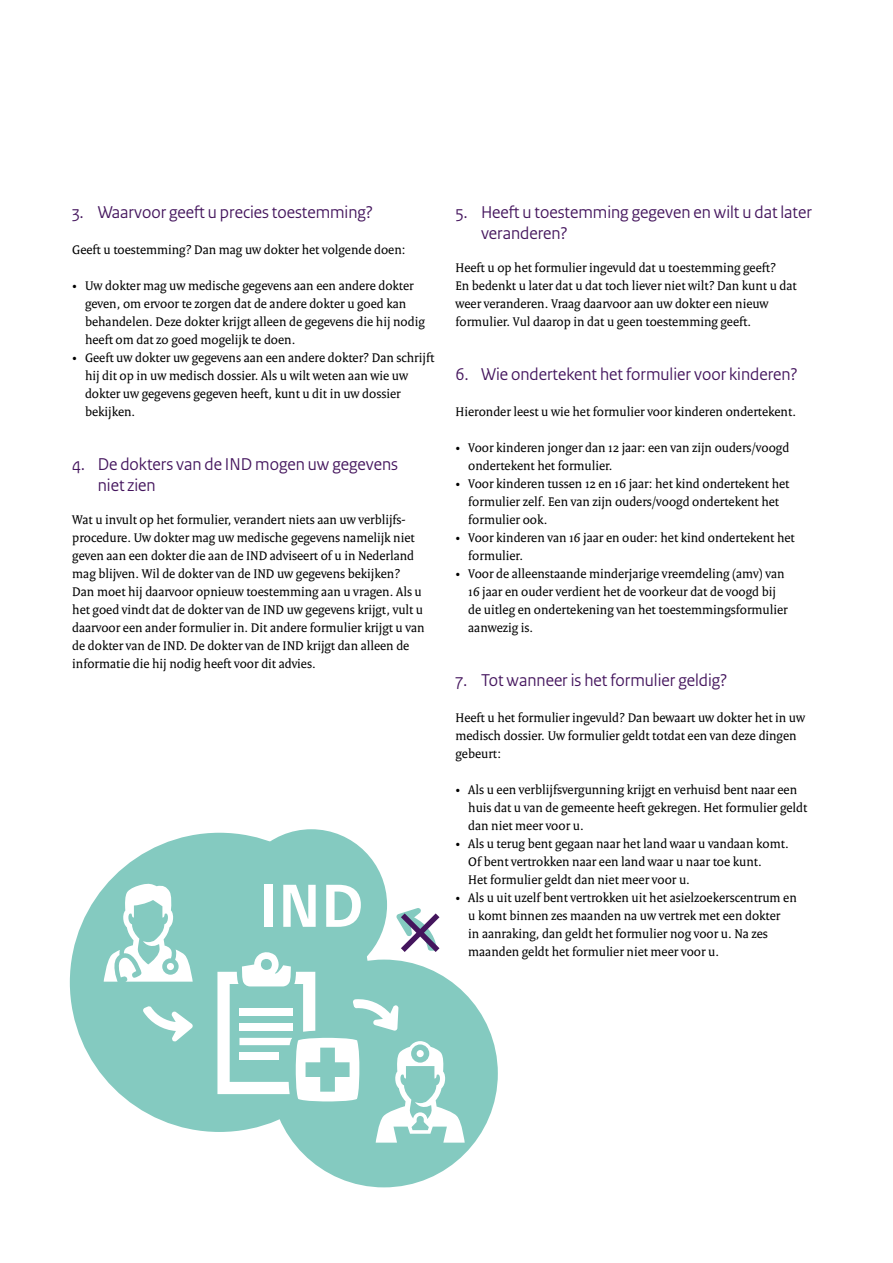
<style>
.page{position:relative;width:893px;height:1263px;background:#fff}
.page>*{position:absolute;margin:0;border:0;box-sizing:border-box;transform-origin:0 0}
.t1{font:700 64.05px "Rijksoverheid Sans Text";color:#fff}
._04_RO_Paragraafkop{font:18px/21px "Rijksoverheid Sans Heading";color:#44155d}
._10_RO_Broodtekst_Se{font:13.5px/18px "Rijksoverheid Serif";color:#000}
</style>
<div class="page">
<div style="left:236px;top:829px;width:151px;height:152px;background:#84cac0;border-radius:50%"></div>
<div style="left:70px;top:833px;width:299px;height:299px;background:#84cac0;border-radius:50%"></div>
<div style="left:270px;top:959px;width:228px;height:228px;background:#84cac0;border-radius:50%"></div>
<svg style="left:104px;top:883px;width:89px;height:99px"></svg>
<div style="left:167px;top:963px;width:7px;height:7px;background:#fff;border-radius:50%"></div>
<svg style="left:143px;top:1006px;width:50px;height:36px"></svg>
<svg style="left:217px;top:908px;width:248px;height:234px"></svg>
<p class="_04_RO_Paragraafkop" style="left:72px;top:202px;width:302px">3. Waarvoor geeft u precies toestemming?</p>
<p class="_10_RO_Broodtekst_Se" style="left:72px;top:240px;width:335px">Geeft u toestemming? Dan mag uw dokter het volgende doen:</p>
<p class="_10_RO_Broodtekst_Se" style="left:85px;top:276px;width:341px;text-indent:-13px">• Uw dokter mag uw medische gegevens aan een andere dokter geven, om ervoor te zorgen dat de andere dokter u goed kan behandelen. Deze dokter krijgt alleen de gegevens die hij nodig heeft om dat zo goed mogelijk te doen.</p>
<p class="_10_RO_Broodtekst_Se" style="left:85px;top:348px;width:351px;text-indent:-13px">• Geeft uw dokter uw gegevens aan een andere dokter? Dan schrijft hij dit op in uw medisch dossier. Als u wilt weten aan wie uw dokter uw gegevens gegeven heeft, kunt u dit in uw dossier bekijken.</p>
<p class="_04_RO_Paragraafkop" style="left:98px;top:454px;width:302px;text-indent:-26px">4. De dokters van de IND mogen uw gegevens niet zien</p>
<p class="_10_RO_Broodtekst_Se" style="left:72px;top:510px;width:335px">Wat u invult op het formulier, verandert niets aan uw verblijfs-</p>
<p class="_10_RO_Broodtekst_Se" style="left:72px;top:528px;width:354px">procedure. Uw dokter mag uw medische gegevens namelijk niet geven aan een dokter die aan de IND adviseert of u in Nederland mag blijven. Wil de dokter van de IND uw gegevens bekijken?<br>Dan moet hij daarvoor opnieuw toestemming aan u vragen. Als u het goed vindt dat de dokter van de IND uw gegevens krijgt, vult u daarvoor een ander formulier in. Dit andere formulier krijgt u van de dokter van de IND. De dokter van de IND krijgt dan alleen de informatie die hij nodig heeft voor dit advies.</p>
<p class="t1" style="left:259px;top:870px;width:106px">IND</p>
<p class="_04_RO_Paragraafkop" style="left:481px;top:202px;width:332px;text-indent:-26px">5. Heeft u toestemming gegeven en wilt u dat later veranderen?</p>
<p class="_10_RO_Broodtekst_Se" style="left:455px;top:258px;width:343px">Heeft u op het formulier ingevuld dat u toestemming geeft?<br>En bedenkt u later dat u dat toch liever niet wilt? Dan kunt u dat weer veranderen. Vraag daarvoor aan uw dokter een nieuw formulier. Vul daarop in dat u geen toestemming geeft.</p>
<p class="_04_RO_Paragraafkop" style="left:455px;top:364px;width:343px">6. Wie ondertekent het formulier voor kinderen?</p>
<p class="_10_RO_Broodtekst_Se" style="left:455px;top:402px;width:342px">Hieronder leest u wie het formulier voor kinderen ondertekent.</p>
<p class="_10_RO_Broodtekst_Se" style="left:468px;top:438px;width:322px;text-indent:-13px">• Voor kinderen jonger dan 12 jaar: een van zijn ouders/voogd ondertekent het formulier.</p>
<p class="_10_RO_Broodtekst_Se" style="left:468px;top:474px;width:323px;text-indent:-13px">• Voor kinderen tussen 12 en 16 jaar: het kind ondertekent het formulier zelf. Een van zijn ouders/voogd ondertekent het formulier ook.</p>
<p class="_10_RO_Broodtekst_Se" style="left:468px;top:528px;width:328px;text-indent:-13px">• Voor kinderen van 16 jaar en ouder: het kind ondertekent het formulier.</p>
<p class="_10_RO_Broodtekst_Se" style="left:468px;top:564px;width:321px;text-indent:-13px">• Voor de alleenstaande minderjarige vreemdeling (amv) van 16 jaar en ouder verdient het de voorkeur dat de voogd bij de uitleg en ondertekening van het toestemmingsformulier aanwezig is.</p>
<p class="_04_RO_Paragraafkop" style="left:455px;top:670px;width:273px">7. Tot wanneer is het formulier geldig?</p>
<p class="_10_RO_Broodtekst_Se" style="left:455px;top:708px;width:351px">Heeft u het formulier ingevuld? Dan bewaart uw dokter het in uw medisch dossier. Uw formulier geldt totdat een van deze dingen gebeurt:</p>
<p class="_10_RO_Broodtekst_Se" style="left:468px;top:780px;width:340px;text-indent:-13px">• Als u een verblijfsvergunning krijgt en verhuisd bent naar een huis dat u van de gemeente heeft gekregen. Het formulier geldt dan niet meer voor u.</p>
<p class="_10_RO_Broodtekst_Se" style="left:468px;top:834px;width:322px;text-indent:-13px">• Als u terug bent gegaan naar het land waar u vandaan komt.<br>Of bent vertrokken naar een land waar u naar toe kunt.<br>Het formulier geldt dan niet meer voor u.</p>
<p class="_10_RO_Broodtekst_Se" style="left:468px;top:888px;width:330px;text-indent:-13px">• Als u uit uzelf bent vertrokken uit het asielzoekerscentrum en u komt binnen zes maanden na uw vertrek met een dokter<br>in aanraking, dan geldt het formulier nog voor u. Na zes maanden geldt het formulier niet meer voor u.</p>
</div>
